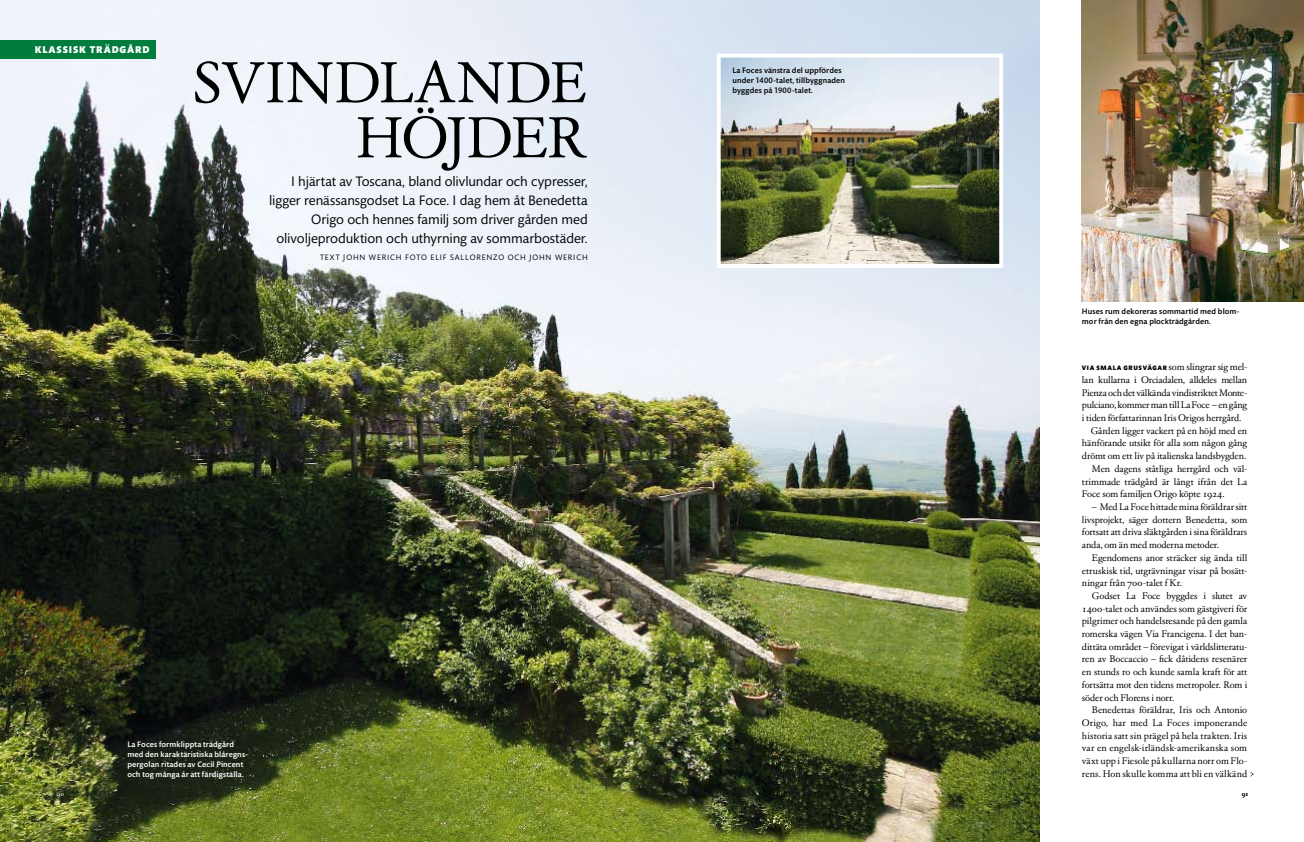
<style>
.page{position:relative;width:1304px;height:842px;background:#fff}
.page>*{position:absolute;margin:0;border:0;box-sizing:border-box;transform-origin:0 0}
.t1{font:60px/55px "Garamond Classico";letter-spacing:-.005em;color:#000;text-align:right}
.t2{font:14px/19px "Mundo Sans";letter-spacing:-.005em;color:#000;text-align:right}
.t3{font:10px/12.7px "Garamond Classico";letter-spacing:-.005em;color:#000;text-align:justify}
.t4{font:900 10px "Mundo Sans";letter-spacing:.085em;color:#fff}
.t5{font:500 8px/10px "Mundo Sans";letter-spacing:.015em;color:#000}
.t6{font:500 8px/10px "Mundo Sans";letter-spacing:.015em;color:#fff}
.t7{font:8px "Mundo Sans";letter-spacing:.11em;color:#000}
.t8{font:7px "Garamond Classico SC";color:#fff}
.t9{font:7px "Garamond Classico SC";color:#000}
.s1{font-family:"Mundo Sans";font-weight:900;font-size:6.5px}
.s2{font-family:"Garamond Classico SC"}
</style>
<div class="page">
<img style="left:0;top:0;width:1039px;height:842px">
<div style="left:0;top:40px;width:156px;height:19px;background:#007d3d"></div>
<img style="left:1082px;top:0;width:222px;height:301px">
<img style="left:722px;top:59px;width:276px;height:204px">
<div style="left:717px;top:54px;width:286px;height:214px;border:4px solid #fff"></div>
<svg style="left:1250px;top:772px;width:4px;height:5px"></svg>
<p class="t4" style="left:35px;top:44px;width:116px">KLASSISK TRÄDGÅRD</p>
<h1 class="t1" style="left:192px;top:55px;width:396px">svindlande höjder</h1>
<h2 class="t2" style="left:269px;top:172px;width:320px">I hjärtat av Toscana, bland olivlundar och cypresser, ligger renässansgodset La Foce. I dag hem åt Benedetta Origo och hennes familj som driver gården med olivoljeproduktion och uthyrning av sommarbostäder.</h2>
<p class="t7" style="left:320px;top:253px;width:97px">text john werich Foto</p>
<p class="t7" style="left:431px;top:253px;width:5px">Elif</p>
<p class="t7" style="left:450px;top:253px;width:17px">Sallo</p>
<p class="t7" style="left:476px;top:253px;width:113px">renzo och John Werich</p>
<p class="t5" style="left:732px;top:66px;width:114px">La Foces vänstra del uppfördes under 1400-talet, tillbyggnaden byggdes på 1900-talet.</p>
<p class="t8" style="left:57px;top:790px;width:9px">90</p>
<p class="t6" style="left:127px;top:739px;width:122px">La Foces formklippta trädgård med den karaktäristiska blåregns&shy;pergolan ritades av Cecil Pincent och tog många år att färdigställa.</p>
<p class="t5" style="left:1082px;top:307px;width:159px">Huses rum dekoreras sommartid med blom&shy;mor från den egna plockträdgården.</p>
<p class="t3" style="left:1082px;top:361px;width:167px"><span class="s1">VIA SMALA GRUSVÄGAR</span> som slingrar sig mel-</p>
<p class="t3" style="left:1082px;top:373px;width:167px">lan kullarna i Orciadalen, alldeles mellan</p>
<p class="t3" style="left:1082px;top:386px;width:167px">Pienza och det välkända vindistriktet Monte-</p>
<p class="t3" style="left:1082px;top:399px;width:167px">pulciano, kommer man till La Foce – en gång</p>
<p class="t3" style="left:1082px;top:411px;width:161px">i tiden författarinnan Iris Origos herrgård.</p>
<p class="t3" style="left:1091px;top:424px;width:158px">Gården ligger vackert på en höjd med en</p>
<p class="t3" style="left:1082px;top:437px;width:167px">hänförande utsikt för alla som någon gång</p>
<p class="t3" style="left:1082px;top:449px;width:166px">drömt om ett liv på italienska landsbygden.</p>
<p class="t3" style="left:1092px;top:462px;width:157px">Men dagens ståtliga herrgård och väl-</p>
<p class="t3" style="left:1082px;top:475px;width:167px">trimmade trädgård är långt ifrån det La</p>
<p class="t3" style="left:1082px;top:488px;width:144px">Foce som familjen Origo köpte <span class="s2">1924.</span></p>
<p class="t3" style="left:1082px;top:500px;width:167px;text-indent:10px">– Med La Foce hittade mina föräldrar sitt livsprojekt, säger dottern Benedetta, som fortsatt att driva släktgården i sina föräldrars anda, om än med moderna metoder.</p>
<p class="t3" style="left:1082px;top:551px;width:167px;text-indent:10px">Egendomens anor sträcker sig ända till etruskisk tid, utgrävningar visar på bosätt&shy;ningar från <span class="s2">700-</span>talet f Kr.</p>
<p class="t3" style="left:1082px;top:589px;width:167px;text-indent:10px">Godset La Foce byggdes i slutet av <span class="s2">1400-</span>talet och användes som gästgiveri för pilgrimer och handelsresande på den gamla romerska vägen Via Francigena. I det ban&shy;dittäta området – förevigat i världslitteratu&shy;ren av Boccaccio – fick dåtidens resenärer en stunds ro och kunde samla kraft för att fortsätta mot den tidens metropoler. Rom i söder och Florens i norr.</p>
<p class="t3" style="left:1082px;top:703px;width:167px;text-indent:10px">Benedettas föräldrar, Iris och Antonio Origo, har med La Foces imponerande historia satt sin prägel på hela trakten. Iris var en engelsk-irländsk-amerikanska som växt upp i Fiesole på kullarna norr om Flo&shy;rens. Hon skulle komma att bli en välkänd</p>
<p class="t9" style="left:1242px;top:790px;width:8px">91</p>
</div>
